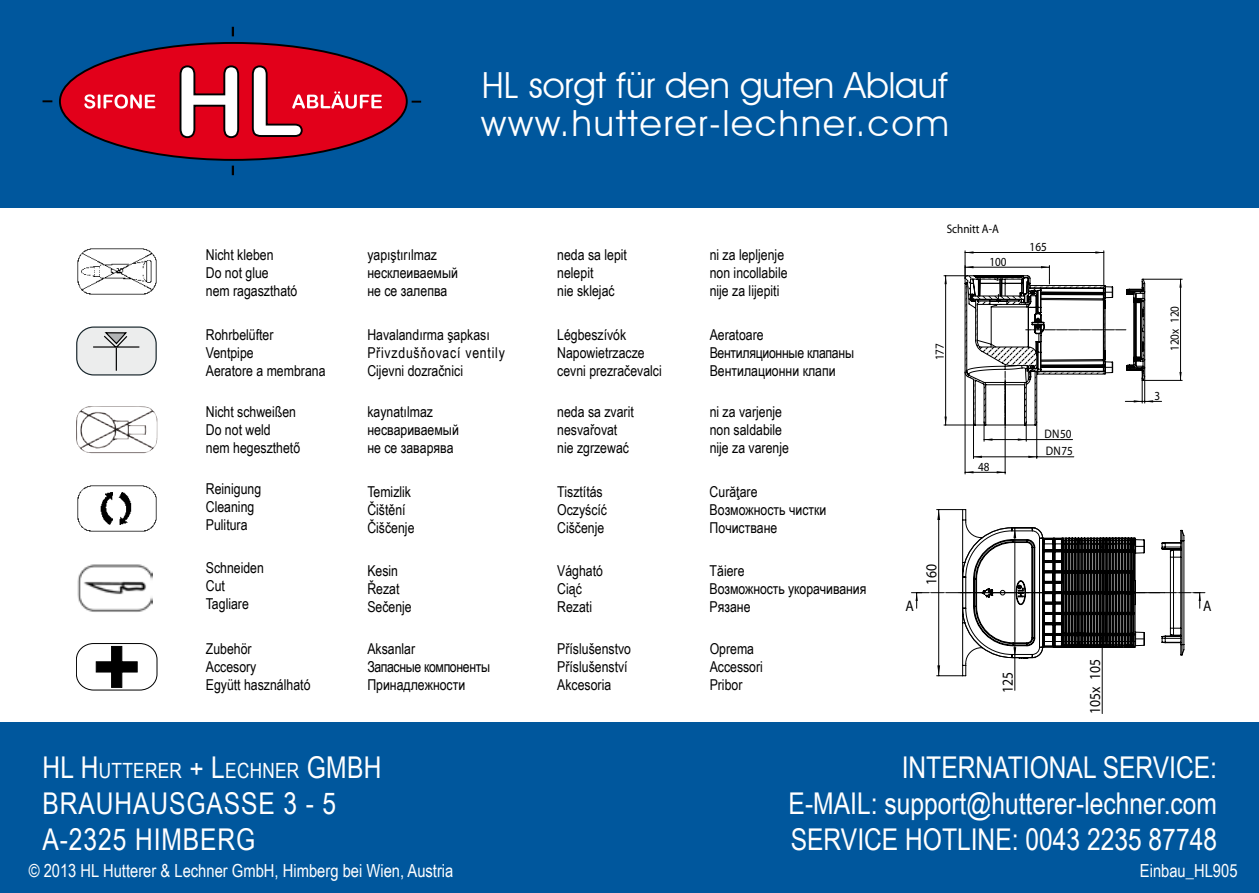
<style>
.page{position:relative;width:1259px;height:893px;background:#fff}
.page>*{position:absolute;margin:0;border:0;box-sizing:border-box;transform-origin:0 0}
.t1{font:36px/38.7px "Avant Garde IT Cby BT";color:#fff}
.t2{font:30px/36px "Arial Narrow";color:#fff;text-align:justify}
.t3{font:30px/36px "Arial Narrow";letter-spacing:.03em;color:#fff}
.t4{font:21px "Arial Narrow";letter-spacing:.015em;color:#fff}
.t5{font:18px "Arial Narrow";color:#fff}
.t6{font:15.3px "Myriad";color:#000;scale:.9 1}
.t7{font:15px/18px "Arial Narrow";color:#000}
.t8{font:12.3px "Myriad";color:#000;scale:.9 1}
.s1{font-size:30px}
</style>
<div class="page">
<div style="left:0;top:0;width:1259px;height:207px;background:#00579d"></div>
<svg style="left:43px;top:42px;width:378px;height:119px"></svg>
<svg style="left:84px;top:94px;width:71px;height:15px"></svg>
<svg style="left:178px;top:64px;width:204px;height:75px;background:#d63a4d"></svg>
<svg style="left:232px;top:166px;width:2px;height:9px"></svg>
<svg style="left:232px;top:27px;width:2px;height:9px"></svg>
<div style="left:0;top:723px;width:1259px;height:170px;background:#00579d"></div>
<img style="left:77px;top:248px;width:80px;height:47px">
<img style="left:76px;top:406px;width:81px;height:47px">
<div style="left:77px;top:327px;width:79px;height:48px;background:#eceded;border-radius:17px"></div>
<div style="left:76px;top:326px;width:81px;height:49px;border:1px solid #18262c;border-radius:17px"></div>
<svg style="left:93px;top:332px;width:47px;height:39px"></svg>
<div style="left:76px;top:643px;width:81px;height:47px;border:1px solid #000;border-radius:17px"></div>
<svg style="left:95px;top:646px;width:43px;height:42px"></svg>
<hr style="left:1036px;top:456px;width:37px;height:1px;background:#000">
<hr style="left:973px;top:456px;width:63px;height:1px;background:#000">
<hr style="left:1036px;top:422px;width:1px;height:36px;background:#000">
<hr style="left:973px;top:422px;width:1px;height:36px;background:#000">
<svg style="left:974px;top:456px;width:8px;height:2px"></svg>
<svg style="left:1028px;top:456px;width:8px;height:2px"></svg>
<hr style="left:1180px;top:279px;width:1px;height:101px;background:#000">
<hr style="left:1143px;top:380px;width:39px;height:1px;background:#000">
<hr style="left:1143px;top:279px;width:39px;height:1px;background:#000">
<svg style="left:944px;top:251px;width:217px;height:190px"></svg>
<hr style="left:965px;top:472px;width:40px;height:1px;background:#000">
<hr style="left:1004px;top:427px;width:1px;height:47px;background:#000">
<hr style="left:964px;top:372px;width:1px;height:102px;background:#000">
<svg style="left:996px;top:471px;width:9px;height:2px"></svg>
<hr style="left:1014px;top:658px;width:1px;height:32px;background:#000">
<hr style="left:1101px;top:647px;width:1px;height:67px;background:#000">
<svg style="left:911px;top:509px;width:294px;height:167px"></svg>
<img style="left:77px;top:485px;width:80px;height:47px">
<img style="left:77px;top:564px;width:75px;height:48px">
<h1 class="t1" style="left:481px;top:65px;width:469px">HL sorgt für den guten Ablauf www.hutterer-lechner.com</h1>
<p class="t7" style="left:206px;top:245px;width:93px">Nicht kleben<br>Do not glue<br>nem ragasztható</p>
<p class="t7" style="left:367px;top:245px;width:92px">yapıştırılmaz несклеиваемый не се залепва</p>
<p class="t7" style="left:557px;top:245px;width:71px">neda sa lepit nelepit<br>nie sklejać</p>
<p class="t7" style="left:709px;top:245px;width:79px">ni za lepljenje non incollabile nije za lijepiti</p>
<p class="t7" style="left:206px;top:325px;width:121px">Rohrbelüfter<br>Ventpipe<br>Aeratore a membrana</p>
<p class="t7" style="left:367px;top:325px;width:139px">Havalandırma şapkası<br>Přivzdušňovací ventily<br>Cijevni dozračnici</p>
<p class="t7" style="left:557px;top:325px;width:106px">Légbeszívók<br>Napowietrzacze cevni prezračevalci</p>
<p class="t7" style="left:709px;top:325px;width:146px">Aeratoare<br>Вентиляциoнные клапаны<br>Bентилациoнни клапи</p>
<p class="t7" style="left:206px;top:402px;width:96px">Nicht schweißen<br>Do not weld<br>nem hegeszthető</p>
<p class="t7" style="left:367px;top:402px;width:93px">kaynatılmaz несвариваемый не се заварява</p>
<p class="t7" style="left:557px;top:402px;width:78px">neda sa zvarit nesvařovat nie zgrzewać</p>
<p class="t7" style="left:709px;top:402px;width:81px">ni za varjenje non saldabile nije za varenje</p>
<p class="t7" style="left:206px;top:479px;width:57px">Reinigung<br>Cleaning<br>Pulitura</p>
<p class="t7" style="left:206px;top:558px;width:60px">Schneiden<br>Cut<br>Tagliare</p>
<p class="t7" style="left:367px;top:482px;width:49px">Temizlik<br>Čištění<br>Čiščenje</p>
<p class="t7" style="left:557px;top:482px;width:51px">Tisztítás<br>Oczyścíć<br>Ciščenje</p>
<p class="t7" style="left:709px;top:482px;width:118px">Curăţare<br>Возможность чистки<br>Пoчиcтвaнe</p>
<p class="t7" style="left:367px;top:561px;width:46px">Kesin<br>Řezat<br>Sečenje</p>
<p class="t7" style="left:557px;top:561px;width:47px">Vágható<br>Ciąć<br>Rezati</p>
<p class="t7" style="left:709px;top:561px;width:158px">Tăiere<br>Возможность укорачивания<br>Рязaнe</p>
<p class="t7" style="left:206px;top:640px;width:106px">Zubehör<br>Accesory<br>Együtt használható</p>
<p class="t7" style="left:367px;top:640px;width:124px">Aksanlar<br>Запасные компоненты<br>Принадлежности</p>
<p class="t7" style="left:557px;top:640px;width:75px">Příslušenstvo<br>Příslušenství<br>Akcesoria</p>
<p class="t7" style="left:709px;top:640px;width:55px">Oprema<br>Accessori<br>Pribor</p>
<p class="t8" style="left:946px;top:223px;width:60px">Schnitt A-A</p>
<p class="t8" style="left:989px;top:255px;width:21px">100</p>
<p class="t8" style="left:1029px;top:241px;width:21px">165</p>
<p class="t8" style="left:933px;top:360px;width:21px;rotate:-90deg">177</p>
<p class="t8" style="left:978px;top:460px;width:14px">48</p>
<p class="t6" style="left:979px;top:466px;width:17px">48</p>
<p class="t6" style="left:1060px;top:426px;width:38px">DN50</p>
<p class="t8" style="left:1044px;top:428px;width:31px">DN50</p>
<p class="t8" style="left:1046px;top:445px;width:31px">DN75</p>
<p class="t6" style="left:924px;top:585px;width:25px;rotate:-90deg">160</p>
<p class="t8" style="left:1168px;top:351px;width:51px;rotate:-90deg">120x 120</p>
<p class="t8" style="left:1154px;top:389px;width:8px">3</p>
<p class="t6" style="left:905px;top:598px;width:11px">A</p>
<p class="t6" style="left:1203px;top:598px;width:11px">A</p>
<p class="t6" style="left:1000px;top:693px;width:25px;rotate:-90deg">125</p>
<p class="t6" style="left:1087px;top:714px;width:63px;rotate:-90deg">105x 105</p>
<h3 class="t4" style="left:43px;top:756px;width:340px"><span class="s1">HL H</span>UTTERER <span class="s1">+ L</span>ECHNER <span class="s1">GMBH</span></h3>
<h2 class="t3" style="left:43px;top:785px;width:295px">BRAUHAUSGASSE 3 - 5<br>A-2325 HIMBERG</h2>
<h2 class="t2" style="left:901px;top:749px;width:58px">Interna</h2>
<h2 class="t2" style="left:1008px;top:749px;width:58px">tional</h2>
<h2 class="t2" style="left:788px;top:749px;width:430px;text-indent:314px">Service:<br>E-MAIL: support@hutterer-lechner.com Service Hotline</h2>
<h2 class="t2" style="left:1011px;top:821px;width:207px">: 0043 2235 87748</h2>
<p class="t5" style="left:29px;top:858px;width:426px">© 2013 HL Hutterer &amp; Lechner GmbH, Himberg bei Wien, Austria</p>
<p class="t5" style="left:1140px;top:858px;width:99px">Einbau_HL905</p>
</div>
